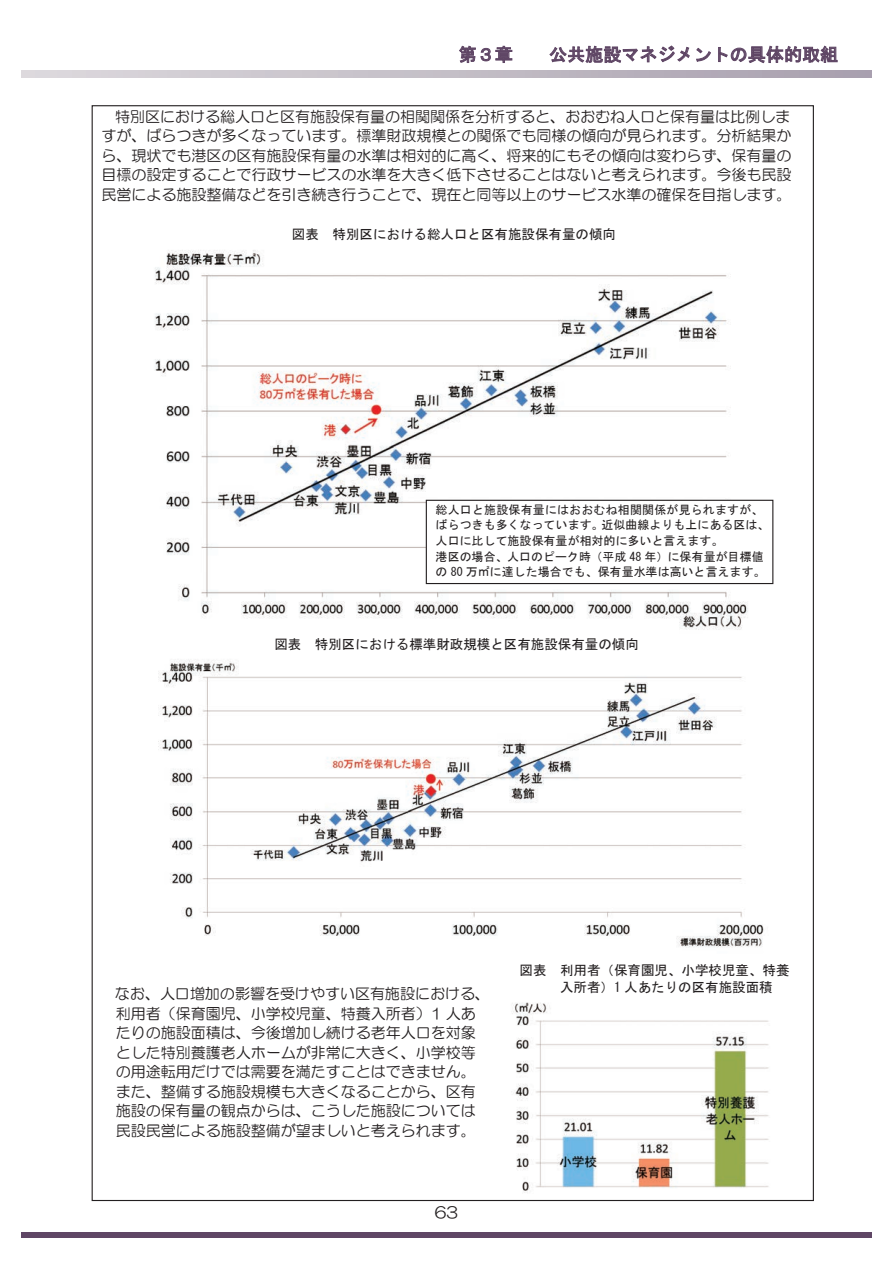
<style>
.page{position:relative;width:893px;height:1263px;background:#fff}
.page>*{position:absolute;margin:0;border:0;box-sizing:border-box;transform-origin:0 0}
.t1{font:18px "MS Gothic";letter-spacing:.005em;color:#5f4665}
.t2{font:15.75px "HG Maru Gothic MPRO";color:#231f20}
.t3{font:15px/19.5px "HG Maru Gothic MPRO";color:#231f20;text-align:justify}
.t4{font:13.5px/17.5px "MS Gothic";color:#231f20}
.t5{font:12px/15.6px "MS Gothic";letter-spacing:.005em;color:#231f20}
</style>
<div class="page">
<img style="left:155px;top:250px;width:601px;height:380px">
<img style="left:512px;top:1002px;width:257px;height:191px">
<div style="left:0;top:1232px;width:893px;height:5px;background:#5f4665"></div>
<svg style="left:21px;top:70px;width:851px;height:8px;background:#c4bec7"></svg>
<svg style="left:459px;top:46px;width:53px;height:17px"></svg>
<svg style="left:549px;top:45px;width:141px;height:27px"></svg>
<svg style="left:696px;top:48px;width:15px;height:14px"></svg>
<svg style="left:718px;top:46px;width:120px;height:26px"></svg>
<div style="left:426px;top:500px;width:347px;height:83px;background:#fff"></div>
<div style="left:426px;top:500px;width:347px;height:84px;border:1px solid #231f20"></div>
<img style="left:158px;top:659px;width:606px;height:289px">
<div style="left:0;top:0;width:21px;height:1263px;background:#fff"></div>
<div style="left:872px;top:0;width:21px;height:1263px;background:#fff"></div>
<p class="t1" style="left:459px;top:45px;width:56px">第３章</p>
<p class="t1" style="left:549px;top:45px;width:291px">公共施設マネジメントの具体的取組</p>
<p class="t3" style="left:101px;top:107px;width:692px;text-indent:14px">特別区における総人口と区有施設保有量の相関関係を分析すると、おおむね人口と保有量は比例しますが、ばらつきが多くなっています。標準財政規模との関係でも同様の傾向が見られます。分析結果から、現状でも港区の区有施設保有量の水準は相対的に高く、将来的にもその傾向は変わらず、保有量の目標の設定することで行政サービスの水準を大きく低下させることはないと考えられます。今後も民設民営による施設整備などを引き続き行うことで、現在と同等以上のサービス水準の確保を目指します。</p>
<p class="t4" style="left:292px;top:225px;width:325px">図表 特別区における総人口と区有施設保有量の傾向</p>
<p class="t5" style="left:436px;top:502px;width:335px">総人口と施設保有量にはおおむね相関関係が見られますが、ばらつきも多くなっています。近似曲線よりも上にある区は、人口に比して施設保有量が相対的に多いと言えます。<br>港区の場合、人口のピーク時（平成 48 年）に保有量が目標値の 80 万㎡に達した場合でも、保有量水準は高いと言えます。</p>
<p class="t4" style="left:274px;top:635px;width:366px">図表 特別区における標準財政規模と区有施設保有量の傾向</p>
<p class="t3" style="left:115px;top:984px;width:377px;text-align:left">なお、人口増加の影響を受けやすい区有施設における、利用者（保育園児、小学校児童、特養入所者）1 人あたりの施設面積は、今後増加し続ける老年人口を対象とした特別養護老人ホームが非常に大きく、小学校等の用途転用だけでは需要を満たすことはできません。また、整備する施設規模も大きくなることから、区有施設の保有量の観点からは、こうした施設については民設民営による施設整備が望ましいと考えられます。</p>
<p class="t2" style="left:435px;top:1205px;width:25px">63</p>
<p class="t4" style="left:560px;top:961px;width:231px;text-indent:-40px">図表 利用者（保育園児、小学校児童、特養入所者）1 人あたりの区有施設面積</p>
</div>
